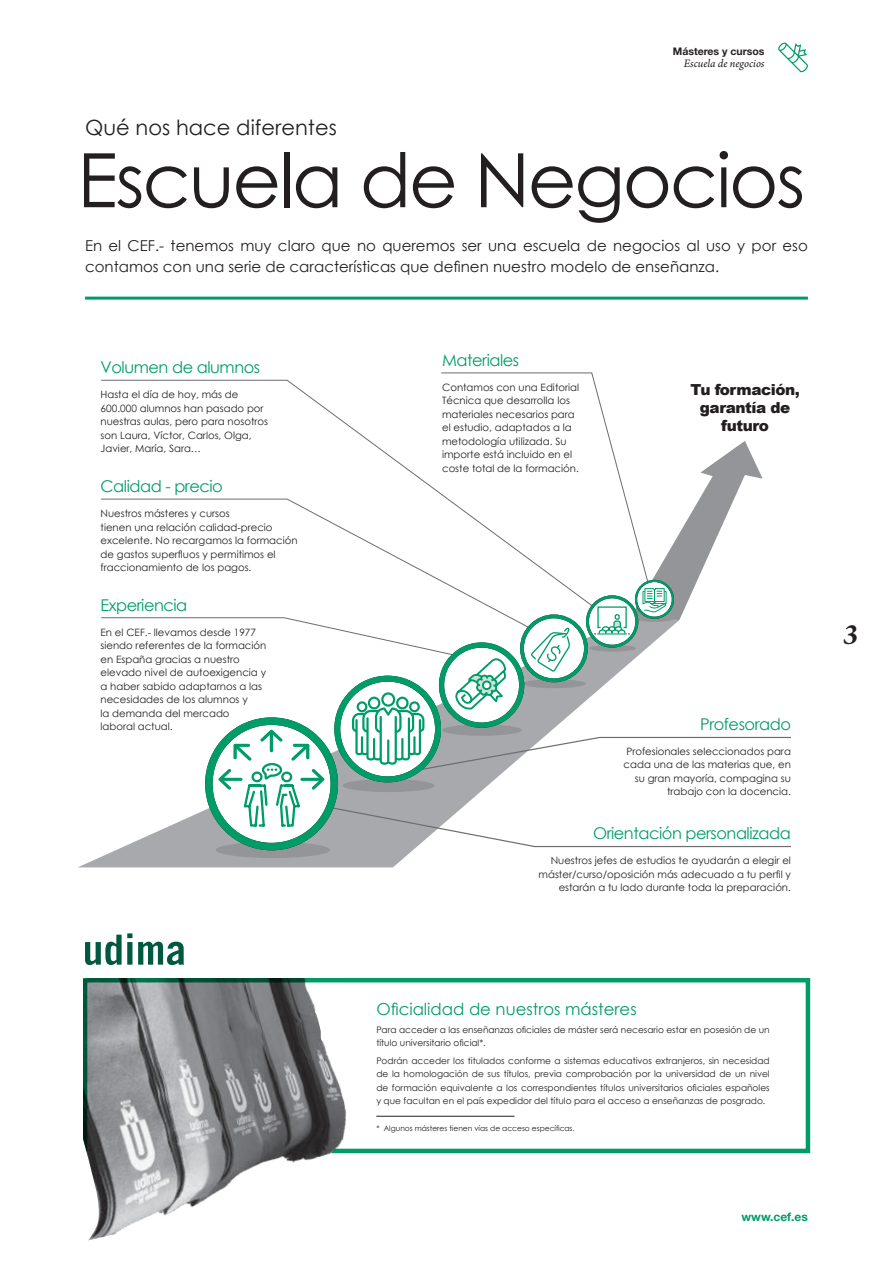
<style>
.page{position:relative;width:893px;height:1263px;background:#fff}
.page>*{position:absolute;margin:0;border:0;box-sizing:border-box;transform-origin:0 0}
.t1{font:75px "Century Gothic";letter-spacing:-.03em;color:#231f20}
.t2{font:italic 700 30px "Arno Pro";color:#231f20}
.t3{font:21px "Century Gothic";color:#231f20}
.t4{font:16.5px "Century Gothic";color:#009c68}
.t5{font:16.2px "Century Gothic";letter-spacing:-.03em;color:#009c68}
.t6{font:900 15.3px/18.3px "Arial";letter-spacing:-.03em;color:#231f20;text-align:center}
.t7{font:15px/21px "Century Gothic";color:#231f20}
.t8{font:italic 12px "Arno Pro";letter-spacing:-.005em;color:#231f20}
.t9{font:700 12px "Helvetica Neue LT Std";color:#009c68}
.t10{font:700 10.5px "Helvetica Neue LT Std";color:#231f20}
.t11{font:10.2px/13.5px "Century Gothic";color:#231f20}
.t12{font:9px/13.5px "Century Gothic";color:#231f20}
.t13{font:7.5px "Century Gothic";color:#231f20}
</style>
<div class="page">
<svg style="left:778px;top:42px;width:30px;height:30px"></svg>
<hr style="left:85px;top:297px;width:723px;height:3px;background:#009c68">
<svg style="left:404px;top:977px;width:407px;height:177px"></svg>
<img style="left:83px;top:977px;width:321px;height:260px">
<div style="left:88px;top:925px;width:254px;height:53px;background:#fff"></div>
<hr style="left:376px;top:1116px;width:138px;height:1px;background:#231f20">
<svg style="left:83px;top:1135px;width:19px;height:106px"></svg>
<svg style="left:314px;top:1010px;width:15px;height:32px"></svg>
<svg style="left:441px;top:372px;width:170px;height:69px"></svg>
<svg style="left:100px;top:441px;width:691px;height:427px"></svg>
<svg style="left:85px;top:933px;width:47px;height:32px"></svg>
<svg style="left:138px;top:942px;width:46px;height:23px"></svg>
<h3 class="t3" style="left:85px;top:113px;width:253px">Qué nos hace diferentes</h3>
<p class="t10" style="left:673px;top:45px;width:93px">Másteres y cursos</p>
<p class="t8" style="left:684px;top:57px;width:82px">Escuela de negocios</p>
<h1 class="t1" style="left:77px;top:128px;width:729px">Escuela de Negocios</h1>
<h3 class="t7" style="left:85px;top:235px;width:724px">En el CEF.- tenemos muy claro que no queremos ser una escuela de negocios al uso y por eso contamos con una serie de características que definen nuestro modelo de enseñanza.</h3>
<h3 class="t5" style="left:101px;top:356px;width:161px">Volumen de alumnos</h3>
<p class="t11" style="left:101px;top:388px;width:169px">Hasta el día de hoy, más de<br>600.000 alumnos han pasado por nuestras aulas, pero para nosotros son Laura, Víctor, Carlos, Olga,<br>Javier, María, Sara…</p>
<h3 class="t5" style="left:101px;top:475px;width:124px">Calidad - precio</h3>
<p class="t11" style="left:101px;top:506px;width:199px">Nuestros másteres y cursos<br>tienen una relación calidad-precio excelente. No recargamos la formación de gastos superfluos y permitimos el fraccionamiento de los pagos.</p>
<h3 class="t5" style="left:101px;top:594px;width:88px">Experiencia</h3>
<p class="t11" style="left:101px;top:625px;width:167px">En el CEF.- llevamos desde 1977 siendo referentes de la formación en España gracias a nuestro elevado nivel de autoexigencia y a haber sabido adaptarnos a las necesidades de los alumnos y<br>la demanda del mercado laboral actual.</p>
<h3 class="t5" style="left:442px;top:349px;width:79px">Materiales</h3>
<p class="t11" style="left:442px;top:380px;width:138px">Contamos con una Editorial<br>Técnica que desarrolla los materiales necesarios para el estudio, adaptados a la metodología utilizada. Su importe está incluido en el coste total de la formación.</p>
<h3 class="t6" style="left:690px;top:380px;width:111px">Tu formación, garantía de futuro</h3>
<h3 class="t5" style="left:700px;top:712px;width:92px">Profesorado</h3>
<p class="t11" style="left:624px;top:744px;width:169px;text-align:right">Profesionales seleccionados para cada una de las materias que, en su gran mayoría, compagina su trabajo con la docencia.</p>
<h3 class="t5" style="left:593px;top:822px;width:199px">Orientación personalizada</h3>
<p class="t11" style="left:539px;top:853px;width:254px;text-align:right">Nuestros jefes de estudios te ayudarán a elegir el máster/curso/oposición más adecuado a tu perfil y estarán a tu lado durante toda la preparación.</p>
<h2 class="t2" style="left:843px;top:617px;width:17px">3</h2>
<h3 class="t4" style="left:376px;top:997px;width:262px">Oficialidad de nuestros másteres</h3>
<p class="t12" style="left:376px;top:1022px;width:395px">Para acceder a las enseñanzas oficiales de máster será necesario estar en posesión de un título universitario oficial*.</p>
<p class="t12" style="left:376px;top:1054px;width:395px;text-align:justify">Podrán acceder los titulados conforme a sistemas educativos extranjeros, sin necesidad de la homologación de sus títulos, previa comprobación por la universidad de un nivel de formación equivalente a los correspondientes títulos universitarios oficiales españoles y que facultan en el país expedidor del título para el acceso a enseñanzas de posgrado.</p>
<p class="t13" style="left:376px;top:1123px;width:200px">* Algunos másteres tienen vías de acceso específicas.</p>
<p class="t9" style="left:741px;top:1209px;width:68px">www.cef.es</p>
</div>
